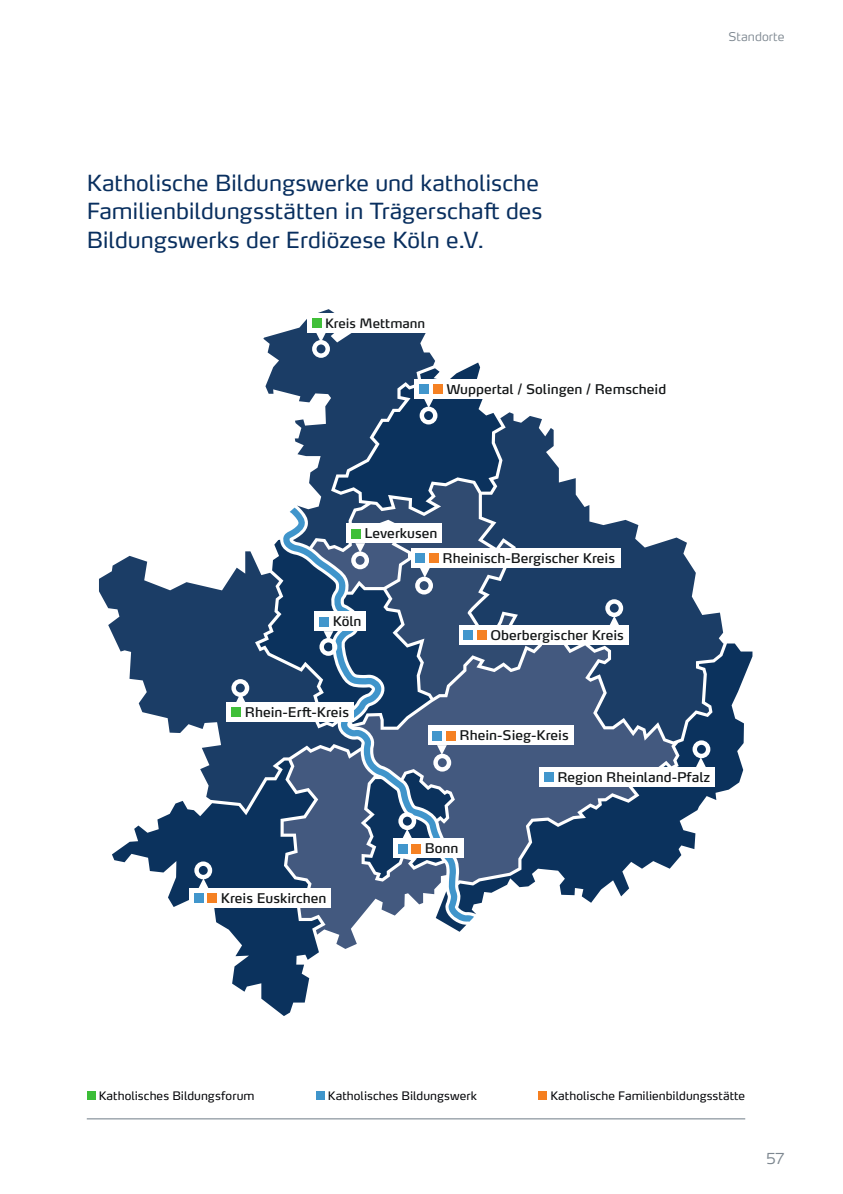
<style>
.page{position:relative;width:843px;height:1194px;background:#fff}
.page>*{position:absolute;margin:0;border:0;box-sizing:border-box;transform-origin:0 0}
.t1{font:22px/28.4px "Max OT";color:#092f5f}
.t2{font:20.6px "Max OT";letter-spacing:.005em;color:#092f5f}
.t3{font:300 15px "Max OT";color:#7d8790}
.t4{font:13.2px "Max OT";color:#131617}
.t5{font:12.8px "Max OT";color:#131617}
.t6{font:300 12px "Max OT";letter-spacing:.005em;color:#7d8790}
.t7{font:11.6px "Max OT";letter-spacing:.005em;color:#020307}
</style>
<div class="page">
<svg style="left:321px;top:922px;width:36px;height:27px"></svg>
<svg style="left:443px;top:643px;width:309px;height:289px"></svg>
<svg style="left:474px;top:412px;width:249px;height:329px"></svg>
<svg style="left:474px;top:481px;width:64px;height:217px;background:#3a5579"></svg>
<svg style="left:263px;top:309px;width:72px;height:199px"></svg>
<svg style="left:99px;top:551px;width:184px;height:210px;fill:#1b3d66"></svg>
<svg style="left:112px;top:761px;width:209px;height:255px"></svg>
<svg style="left:283px;top:508px;width:191px;height:414px;background:#51688a"></svg>
<div style="left:411px;top:548px;width:209px;height:20px;background:#fff"></div>
<div style="left:429px;top:553px;width:10px;height:10px;background:#f58123"></div>
<div style="left:346px;top:524px;width:96px;height:19px;background:#fff"></div>
<div style="left:307px;top:313px;width:123px;height:20px;background:#fff"></div>
<div style="left:311px;top:318px;width:10px;height:10px;background:#40bf39"></div>
<svg style="left:312px;top:333px;width:189px;height:179px"></svg>
<div style="left:227px;top:702px;width:127px;height:20px;background:#fff"></div>
<div style="left:231px;top:707px;width:10px;height:10px;background:#40bf39"></div>
<div style="left:539px;top:767px;width:175px;height:19px;background:#fff"></div>
<div style="left:544px;top:772px;width:9px;height:10px;background:#4196cc"></div>
<div style="left:189px;top:888px;width:142px;height:19px;background:#fff"></div>
<div style="left:194px;top:893px;width:10px;height:10px;background:#4196cc"></div>
<div style="left:207px;top:893px;width:10px;height:10px;background:#f58123"></div>
<div style="left:393px;top:839px;width:70px;height:19px;background:#fff"></div>
<div style="left:458px;top:625px;width:170px;height:20px;background:#fff"></div>
<div style="left:463px;top:630px;width:10px;height:10px;background:#4196cc"></div>
<div style="left:477px;top:630px;width:9px;height:10px;background:#f58123"></div>
<svg style="left:231px;top:679px;width:18px;height:23px"></svg>
<svg style="left:692px;top:740px;width:18px;height:27px"></svg>
<svg style="left:194px;top:861px;width:18px;height:27px"></svg>
<svg style="left:259px;top:523px;width:174px;height:204px"></svg>
<svg style="left:605px;top:599px;width:18px;height:26px"></svg>
<div style="left:428px;top:726px;width:145px;height:19px;background:#fff"></div>
<div style="left:432px;top:731px;width:10px;height:9px;background:#4196cc"></div>
<div style="left:446px;top:731px;width:10px;height:9px;background:#f58123"></div>
<svg style="left:364px;top:745px;width:87px;height:133px"></svg>
<hr style="left:87px;top:1118px;width:658px;height:1px;background:#6f7b86">
<div style="left:87px;top:1092px;width:8px;height:8px;background:#3cbd38"></div>
<div style="left:316px;top:1092px;width:8px;height:8px;background:#3f95cb"></div>
<div style="left:538px;top:1092px;width:9px;height:8px;background:#f57f20"></div>
<p class="t6" style="left:728px;top:29px;width:58px">Standorte</p>
<h1 class="t1" style="left:87px;top:168px;width:457px">Katholische Bildungswerke und katholische<br>Familienbildungsstätten in Trägerschaft des<br>Bildungswerks der Erdiözese Köln e.V.</h1>
<h2 class="t2" style="left:97px;top:239px;width:306px">DER ERZDIÖZESE KÖLN E. V.</h2>
<p class="t5" style="left:325px;top:315px;width:102px">Kreis Mettmann</p>
<p class="t4" style="left:446px;top:380px;width:221px">Wuppertal / Solingen / Remscheid</p>
<p class="t4" style="left:364px;top:525px;width:74px">Leverkusen</p>
<p class="t4" style="left:332px;top:613px;width:30px">Köln</p>
<p class="t4" style="left:245px;top:704px;width:106px">Rhein-Er--Kreis</p>
<p class="t4" style="left:221px;top:890px;width:107px">Kreis Euskirchen</p>
<p class="t4" style="left:442px;top:550px;width:174px">Rheinisch-Bergischer Kreis</p>
<p class="t4" style="left:490px;top:627px;width:135px">Oberbergischer Kreis</p>
<p class="t4" style="left:459px;top:727px;width:111px">Rhein-Sieg-Kreis</p>
<p class="t4" style="left:425px;top:840px;width:35px">Bonn</p>
<p class="t4" style="left:557px;top:769px;width:154px">Region Rheinland-Pfalz</p>
<p class="t7" style="left:99px;top:1089px;width:157px">Katholisches Bildungsforum</p>
<p class="t7" style="left:328px;top:1089px;width:151px">Katholisches Bildungswerk</p>
<p class="t7" style="left:550px;top:1089px;width:196px">Katholische Familienbildungsstätte</p>
<p class="t3" style="left:766px;top:1149px;width:20px">57</p>
</div>
